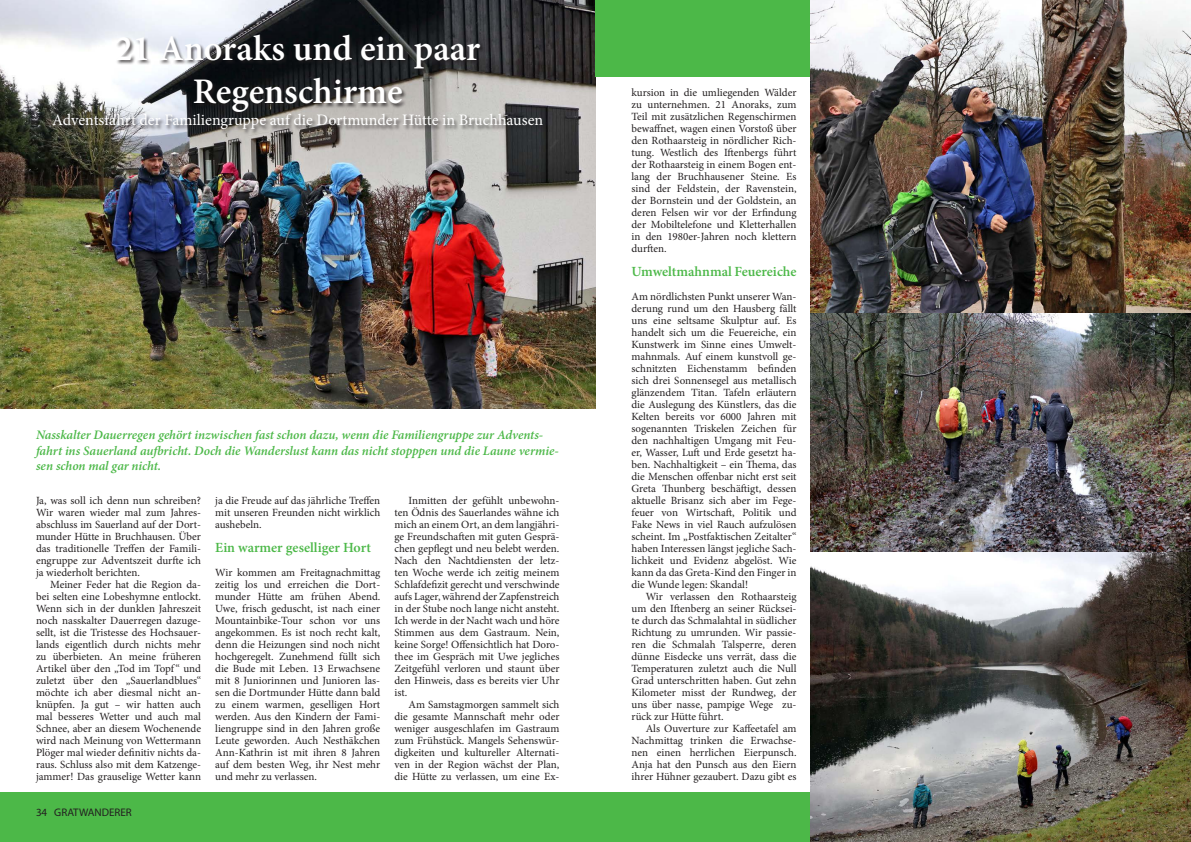
<style>
.page{position:relative;width:1191px;height:842px;background:#fff}
.page>*{position:absolute;margin:0;border:0;box-sizing:border-box;transform-origin:0 0}
.t1{font:600 36px/43.2px "Minion Pro";color:#fff;text-align:center}
.t2{font:16px "Minion Pro";letter-spacing:-.005em;color:#fff}
.t3{font:600 14px "Minion Pro";color:#4cb848}
.t4{font:italic 600 13px/15.6px "Minion Pro";letter-spacing:-.005em;color:#4cb848}
.t5{font:11px/12px "Minion Pro";letter-spacing:-.005em;color:#231f20;text-align:justify}
.t6{font:11px "Myriad Pro";color:#231f20}
</style>
<div class="page">
<div style="left:0;top:792px;width:810px;height:50px;background:#4cb848"></div>
<img style="left:0;top:0;width:595px;height:408px">
<div style="left:52px;top:34px;width:496px;height:100px;background:#231f20;opacity:.75"></div>
<img style="left:810px;top:77px;width:381px;height:765px">
<svg style="left:595px;top:0;width:596px;height:77px"></svg>
<h1 class="t1" style="left:115px;top:27px;width:366px">21 Anoraks und ein paar<br>Regenschirme</h1>
<h2 class="t2" style="left:52px;top:109px;width:492px">Adventsfahrt der Familiengruppe auf die Dortmunder Hütte in Bruchhausen</h2>
<p class="t4" style="left:36px;top:427px;width:524px">Nasskalter Dauerregen gehört inzwischen fast schon dazu, wenn die Familiengruppe zur Advents&shy;fahrt ins Sauerland aufbricht. Doch die Wanderslust kann das nicht stopppen und die Laune vermie&shy;sen schon mal gar nicht.</p>
<p class="t5" style="left:36px;top:495px;width:166px">Ja, was soll ich denn nun schreiben?<br>Wir waren wieder mal zum Jahres&shy;abschluss im Sauerland auf der Dort&shy;munder Hütte in Bruchhausen. Über das traditionelle Treffen der Famili&shy;engruppe zur Adventszeit durfte ich ja wiederholt berichten.</p>
<p class="t5" style="left:36px;top:579px;width:167px;text-indent:14px">Meiner Feder hat die Region da&shy;bei selten eine Lobeshymne entlockt.<br>Wenn sich in der dunklen Jahreszeit noch nasskalter Dauerregen dazuge&shy;sellt, ist die Tristesse des Hochsauer&shy;lands eigentlich durch nichts mehr zu überbieten. An meine früheren Artikel über den „Tod im Topf“ und zuletzt über den „Sauerlandblues“ möchte ich aber diesmal nicht an&shy;knüpfen. Ja gut – wir hatten auch mal besseres Wetter und auch mal Schnee, aber an diesem Wochenende wird nach Meinung von Wettermann Plöger mal wieder definitiv nichts da&shy;raus. Schluss also mit dem Katzenge&shy;jammer! Das grauselige Wetter kann</p>
<p class="t6" style="left:36px;top:806px;width:97px">34 GRATWANDERER</p>
<p class="t5" style="left:215px;top:495px;width:166px">ja die Freude auf das jährliche Treffen mit unseren Freunden nicht wirklich aushebeln.</p>
<p class="t3" style="left:215px;top:538px;width:157px">Ein warmer geselliger Hort</p>
<p class="t5" style="left:215px;top:567px;width:166px">Wir kommen am Freitagnachmittag zeitig los und erreichen die Dort&shy;munder Hütte am frühen Abend.<br>Uwe, frisch geduscht, ist nach einer Mountainbike-Tour schon vor uns angekommen. Es ist noch recht kalt, denn die Heizungen sind noch nicht hochgeregelt. Zunehmend füllt sich die Bude mit Leben. 13 Erwachsene mit 8 Juniorinnen und Junioren las&shy;sen die Dortmunder Hütte dann bald zu einem warmen, geselligen Hort werden. Aus den Kindern der Fami&shy;liengruppe sind in den Jahren große Leute geworden. Auch Nesthäkchen Ann-Kathrin ist mit ihren 8 Jahren auf dem besten Weg, ihr Nest mehr und mehr zu verlassen.</p>
<p class="t5" style="left:394px;top:495px;width:166px;text-indent:14px">Inmitten der gefühlt unbewohn&shy;ten Ödnis des Sauerlandes wähne ich mich an einem Ort, an dem langjähri&shy;ge Freundschaften mit guten Gesprä&shy;chen gepflegt und neu belebt werden.<br>Nach den Nachtdiensten der letz&shy;ten Woche werde ich zeitig meinem Schlafdefizit gerecht und verschwinde aufs Lager, während der Zapfenstreich in der Stube noch lange nicht ansteht.<br>Ich werde in der Nacht wach und höre Stimmen aus dem Gastraum. Nein, keine Sorge! Offensichtlich hat Doro&shy;thee im Gespräch mit Uwe jegliches Zeitgefühl verloren und staunt über den Hinweis, dass es bereits vier Uhr ist.</p>
<p class="t5" style="left:394px;top:699px;width:166px;text-indent:14px">Am Samstagmorgen sammelt sich die gesamte Mannschaft mehr oder weniger ausgeschlafen im Gastraum zum Frühstück. Mangels Sehenswür&shy;digkeiten und kultureller Alternati&shy;ven in der Region wächst der Plan, die Hütte zu verlassen, um eine Ex-</p>
<p class="t5" style="left:631px;top:87px;width:166px">kursion in die umliegenden Wälder zu unternehmen. 21 Anoraks, zum Teil mit zusätzlichen Regenschirmen bewaffnet, wagen einen Vorstoß über den Rothaarsteig in nördlicher Rich&shy;tung. Westlich des Iftenbergs führt der Rothaarsteig in einem Bogen ent&shy;lang der Bruchhausener Steine. Es sind der Feldstein, der Ravenstein, der Bornstein und der Goldstein, an deren Felsen wir vor der Erfindung der Mobiltelefone und Kletterhallen in den 1980er-Jahren noch klettern durften.</p>
<p class="t3" style="left:631px;top:262px;width:166px">Umweltmahnmal Feuereiche</p>
<p class="t5" style="left:631px;top:291px;width:166px">Am nördlichsten Punkt unserer Wan&shy;derung rund um den Hausberg fällt uns eine seltsame Skulptur auf. Es handelt sich um die Feuereiche, ein Kunstwerk im Sinne eines Umwelt&shy;mahnmals. Auf einem kunstvoll ge&shy;schnitzten Eichenstamm befinden sich drei Sonnensegel aus metallisch glänzendem Titan. Tafeln erläutern die Auslegung des Künstlers, das die Kelten bereits vor 6000 Jahren mit sogenannten Triskelen Zeichen für den nachhaltigen Umgang mit Feu&shy;er, Wasser, Luft und Erde gesetzt ha&shy;ben. Nachhaltigkeit – ein Thema, das die Menschen offenbar nicht erst seit Greta Thunberg beschäftigt, dessen aktuelle Brisanz sich aber im Fege&shy;feuer von Wirtschaft, Politik und Fake News in viel Rauch aufzulösen scheint. Im „Postfaktischen Zeitalter“ haben Interessen längst jegliche Sach&shy;lichkeit und Evidenz abgelöst. Wie kann da das Greta-Kind den Finger in die Wunde legen: Skandal!</p>
<p class="t5" style="left:631px;top:591px;width:166px;text-indent:14px">Wir verlassen den Rothaarsteig um den Iftenberg an seiner Rücksei&shy;te durch das Schmalahtal in südlicher Richtung zu umrunden. Wir passie&shy;ren die Schmalah Talsperre, deren dünne Eisdecke uns verrät, dass die Temperaturen zuletzt auch die Null Grad unterschritten haben. Gut zehn Kilometer misst der Rundweg, der uns über nasse, pampige Wege zu&shy;rück zur Hütte führt.</p>
<p class="t5" style="left:631px;top:723px;width:166px;text-indent:14px">Als Ouverture zur Kaffeetafel am Nachmittag trinken die Erwachse&shy;nen einen herrlichen Eierpunsch.<br>Anja hat den Punsch aus den Eiern ihrer Hühner gezaubert. Dazu gibt es</p>
</div>
